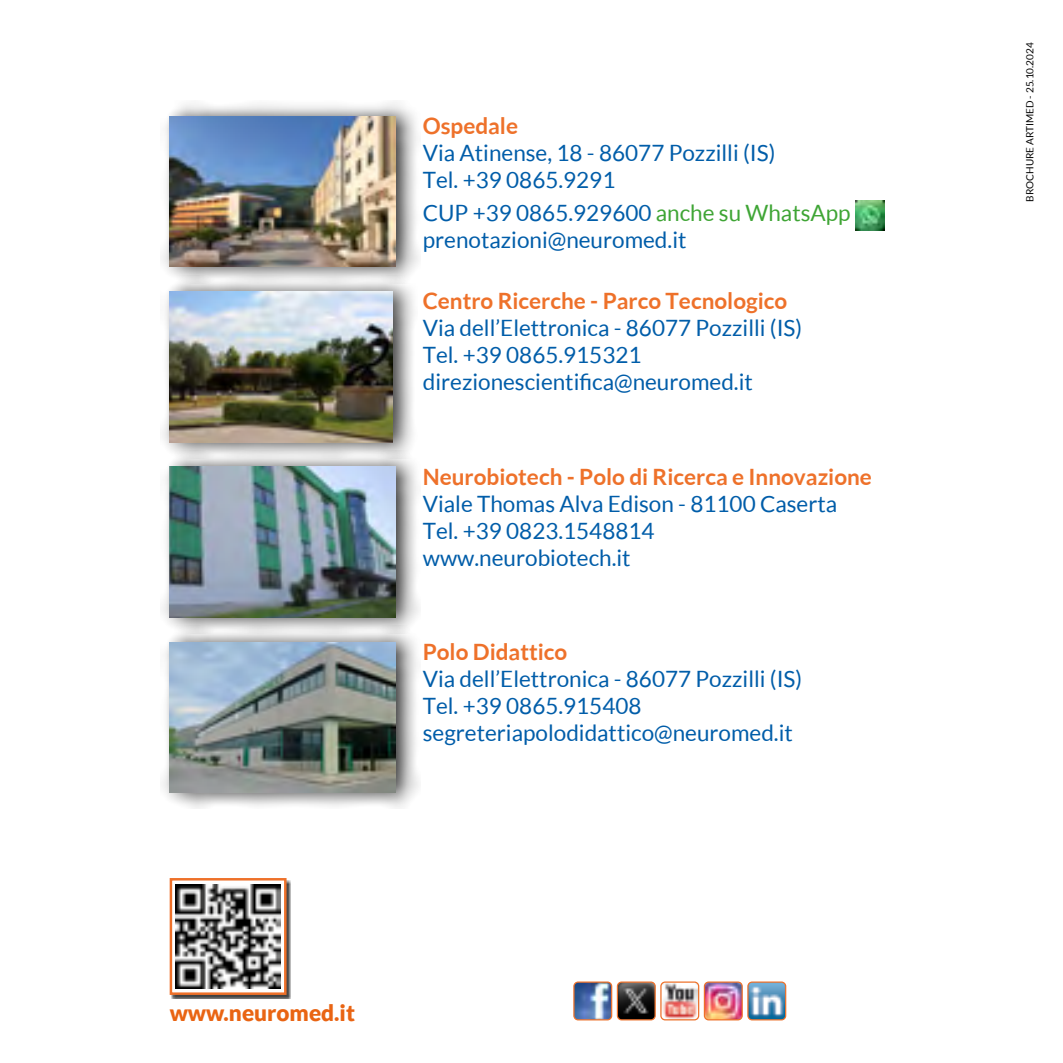
<style>
.page{position:relative;width:1063px;height:1063px;background:#fff}
.page>*{position:absolute;margin:0;border:0;box-sizing:border-box;transform-origin:0 0}
.t1{font:22.5px/27px "Lato";color:#005da9}
.t2{font:700 22.5px "Lato";color:#ee712a}
.t3{font:900 22.5px "Lato";color:#e96413}
.t4{font:10px "Lato";color:#000}
.s1{color:#3fa535}
</style>
<div class="page">
<img style="left:855px;top:201px;width:29px;height:29px">
<div style="left:160px;top:275px;width:257px;height:184px;background:#000;opacity:.75"></div>
<img style="left:170px;top:292px;width:223px;height:150px">
<div style="left:160px;top:100px;width:260px;height:183px;background:#000;opacity:.75"></div>
<img style="left:170px;top:116px;width:225px;height:151px">
<div style="left:160px;top:450px;width:260px;height:184px;background:#000;opacity:.75"></div>
<img style="left:170px;top:467px;width:225px;height:150px">
<div style="left:160px;top:626px;width:260px;height:183px;background:#000;opacity:.75"></div>
<img style="left:170px;top:642px;width:225px;height:150px">
<div style="left:171px;top:880px;width:120px;height:119px;background:#000;opacity:.75"></div>
<div style="left:171px;top:879px;width:114px;height:115px;background:#fff"></div>
<img style="left:176px;top:884px;width:105px;height:105px">
<div style="left:170px;top:878px;width:117px;height:117px;border:2px solid #ee712a"></div>
<img style="left:575px;top:983px;width:37px;height:37px">
<div style="left:573px;top:981px;width:39px;height:39px;border:1px solid #ee712a;border-radius:4px"></div>
<img style="left:662px;top:983px;width:37px;height:37px">
<div style="left:660px;top:981px;width:39px;height:39px;border:1px solid #ee712a;border-radius:4px"></div>
<img style="left:704px;top:983px;width:38px;height:37px">
<div style="left:704px;top:981px;width:39px;height:39px;border:1px solid #ee712a;border-radius:4px"></div>
<img style="left:749px;top:983px;width:37px;height:37px">
<div style="left:747px;top:981px;width:39px;height:39px;border:1px solid #ee712a;border-radius:4px"></div>
<img style="left:617px;top:983px;width:38px;height:37px">
<div style="left:617px;top:981px;width:39px;height:39px;border:1px solid #ee712a;border-radius:4px"></div>
<p class="t2" style="left:423px;top:113px;width:97px">Ospedale</p>
<p class="t1" style="left:423px;top:140px;width:354px">Via Atinense, 18 - 86077 Pozzilli (IS)<br>Tel. +39 0865.9291</p>
<p class="t1" style="left:423px;top:199px;width:429px">CUP +39 0865.929600 <span class="s1">anche su WhatsApp </span>prenotazioni@neuromed.it</p>
<p class="t2" style="left:423px;top:288px;width:366px">Centro Ricerche - Parco Tecnologico</p>
<p class="t1" style="left:423px;top:314px;width:381px">Via dell’Elettronica - 86077 Pozzilli (IS)<br>Tel. +39 0865.915321 direzionescientifica@neuromed.it</p>
<p class="t2" style="left:423px;top:464px;width:451px">Neurobiotech - Polo di Ricerca e Innovazione</p>
<p class="t1" style="left:423px;top:490px;width:416px">Viale Thomas Alva Edison - 81100 Caserta<br>Tel. +39 0823.1548814 www.neurobiotech.it</p>
<p class="t2" style="left:423px;top:639px;width:146px">Polo Didattico</p>
<p class="t1" style="left:423px;top:665px;width:381px">Via dell’Elettronica - 86077 Pozzilli (IS)<br>Tel. +39 0865.915408 segreteriapolodidattico@neuromed.it</p>
<p class="t3" style="left:170px;top:999px;width:187px">www.neuromed.it</p>
<p class="t4" style="left:1024px;top:202px;width:161px;rotate:-90deg">BROCHURE ARTIMED - 25.10.2024</p>
</div>
